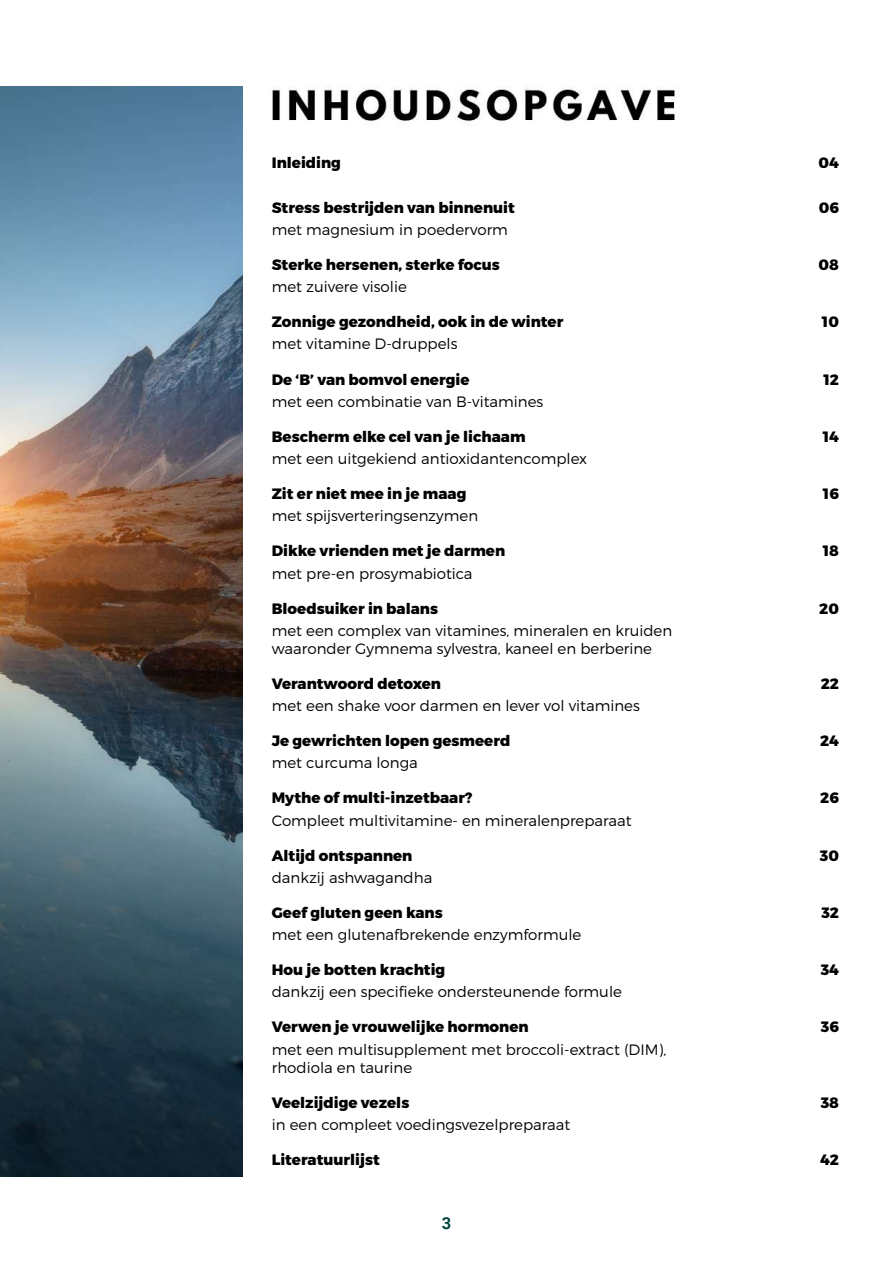
<style>
.page{position:relative;width:893px;height:1263px;background:#fff}
.page>*{position:absolute;margin:0;border:0;box-sizing:border-box;transform-origin:0 0}
.t1{font:700 16.5px "Roboto";color:#00463d}
.t2{font:300 15px/18px "Montserrat";color:#000}
.t3{font:800 15px "Montserrat";color:#000}
</style>
<div class="page">
<img style="left:242px;top:86px;width:434px;height:1091px">
<img style="left:0;top:86px;width:242px;height:1091px">
<div style="left:249px;top:157px;width:579px;height:1020px;background:#fff"></div>
<p class="t3" style="left:272px;top:154px;width:71px">Inleiding</p>
<p class="t3" style="left:819px;top:154px;width:22px">04</p>
<p class="t3" style="left:272px;top:198px;width:245px">Stress bestrijden van binnenuit</p>
<p class="t3" style="left:819px;top:198px;width:22px">06</p>
<p class="t2" style="left:272px;top:220px;width:238px">met magnesium in poedervorm</p>
<p class="t3" style="left:272px;top:255px;width:230px">Sterke hersenen, sterke focus</p>
<p class="t3" style="left:819px;top:255px;width:22px">08</p>
<p class="t2" style="left:272px;top:278px;width:137px">met zuivere visolie</p>
<p class="t3" style="left:272px;top:313px;width:293px">Zonnige gezondheid, ook in de winter</p>
<p class="t3" style="left:822px;top:313px;width:18px">10</p>
<p class="t2" style="left:272px;top:335px;width:187px">met vitamine D-druppels</p>
<p class="t3" style="left:272px;top:370px;width:199px">De ‘B’ van bomvol energie</p>
<p class="t3" style="left:823px;top:370px;width:17px">12</p>
<p class="t2" style="left:272px;top:392px;width:273px">met een combinatie van B-vitamines</p>
<p class="t3" style="left:272px;top:427px;width:255px">Bescherm elke cel van je lichaam</p>
<p class="t3" style="left:823px;top:427px;width:18px">14</p>
<p class="t2" style="left:272px;top:449px;width:317px">met een uitgekiend antioxidantencomplex</p>
<p class="t3" style="left:272px;top:484px;width:196px">Zit er niet mee in je maag</p>
<p class="t3" style="left:823px;top:484px;width:17px">16</p>
<p class="t2" style="left:272px;top:507px;width:208px">met spijsverteringsenzymen</p>
<p class="t3" style="left:272px;top:542px;width:235px">Dikke vrienden met je darmen</p>
<p class="t3" style="left:823px;top:542px;width:18px">18</p>
<p class="t2" style="left:272px;top:564px;width:202px">met pre-en prosymabiotica</p>
<p class="t3" style="left:272px;top:599px;width:168px">Bloedsuiker in balans</p>
<p class="t3" style="left:819px;top:599px;width:21px">20</p>
<p class="t2" style="left:272px;top:621px;width:402px">met een complex van vitamines, mineralen en kruiden waaronder Gymnema sylvestra, kaneel en berberine</p>
<p class="t3" style="left:272px;top:674px;width:171px">Verantwoord detoxen</p>
<p class="t3" style="left:821px;top:674px;width:20px">22</p>
<p class="t2" style="left:272px;top:696px;width:369px">met een shake voor darmen en lever vol vitamines</p>
<p class="t3" style="left:272px;top:731px;width:240px">Je gewrichten lopen gesmeerd</p>
<p class="t3" style="left:820px;top:731px;width:20px">24</p>
<p class="t2" style="left:272px;top:754px;width:148px">met curcuma longa</p>
<p class="t3" style="left:272px;top:789px;width:202px">Mythe of multi-inzetbaar?</p>
<p class="t3" style="left:820px;top:789px;width:20px">26</p>
<p class="t2" style="left:272px;top:811px;width:361px">Compleet multivitamine- en mineralenpreparaat</p>
<p class="t3" style="left:272px;top:846px;width:142px">Altijd ontspannen</p>
<p class="t3" style="left:820px;top:846px;width:21px">30</p>
<p class="t2" style="left:272px;top:868px;width:162px">dankzij ashwagandha</p>
<p class="t3" style="left:272px;top:903px;width:172px">Geef gluten geen kans</p>
<p class="t3" style="left:821px;top:903px;width:19px">32</p>
<p class="t2" style="left:272px;top:925px;width:311px">met een glutenafbrekende enzymformule</p>
<p class="t3" style="left:272px;top:960px;width:175px">Hou je botten krachtig</p>
<p class="t3" style="left:821px;top:960px;width:20px">34</p>
<p class="t2" style="left:272px;top:983px;width:352px">dankzij een specifieke ondersteunende formule</p>
<p class="t3" style="left:272px;top:1018px;width:258px">Verwen je vrouwelijke hormonen</p>
<p class="t3" style="left:821px;top:1018px;width:20px">36</p>
<p class="t2" style="left:272px;top:1040px;width:396px">met een multisupplement met broccoli-extract (DIM), rhodiola en taurine</p>
<p class="t3" style="left:272px;top:1093px;width:139px">Veelzijdige vezels</p>
<p class="t3" style="left:821px;top:1093px;width:20px">38</p>
<p class="t2" style="left:272px;top:1115px;width:300px">in een compleet voedingsvezelpreparaat</p>
<p class="t3" style="left:272px;top:1150px;width:110px">Literatuurlijst</p>
<p class="t3" style="left:820px;top:1150px;width:20px">42</p>
<p class="t1" style="left:442px;top:1212px;width:11px">3</p>
</div>
